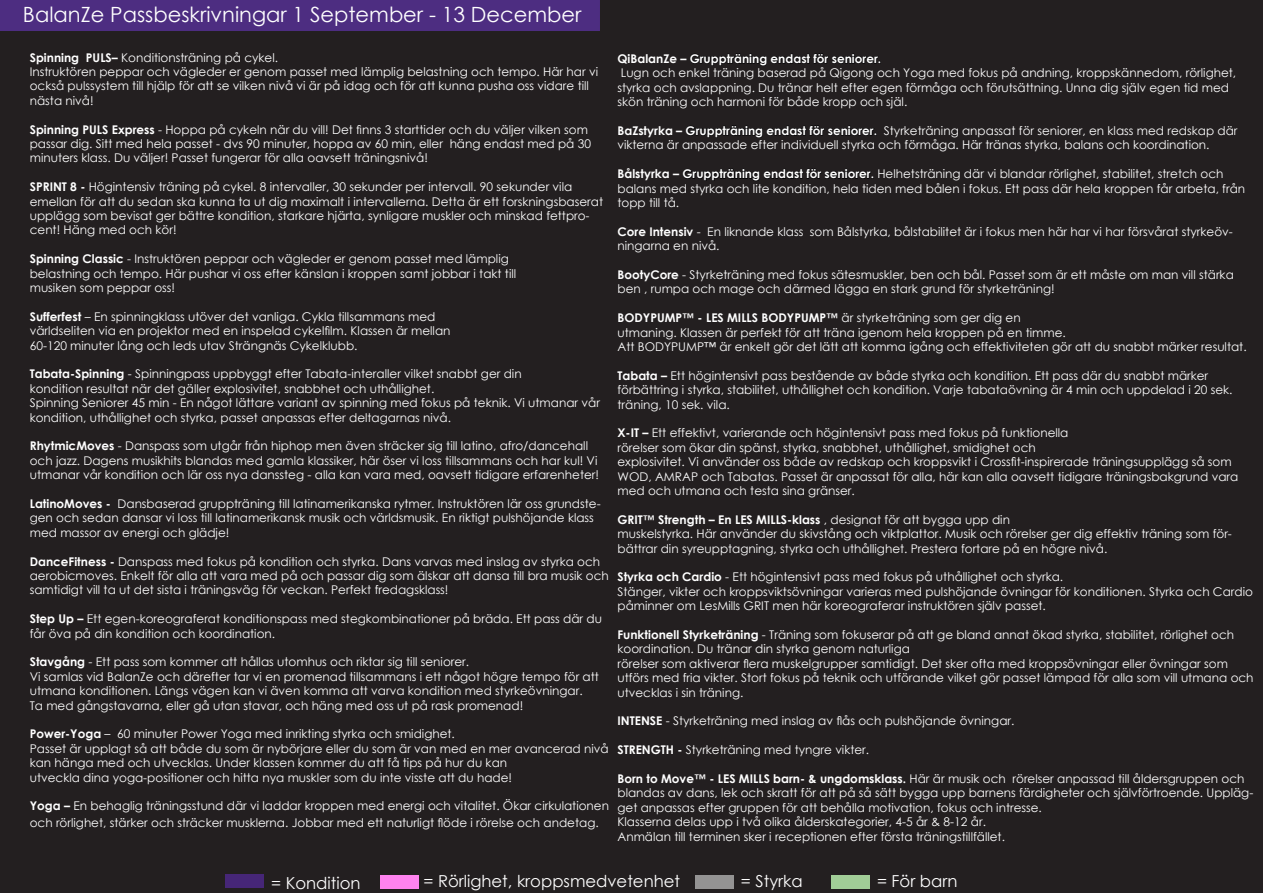
<style>
.page{position:relative;width:1263px;height:893px;background:#fff}
.page>*{position:absolute;margin:0;border:0;box-sizing:border-box;transform-origin:0 0}
.t1{font:21px "Century Gothic";color:#fff}
.t2{font:16.5px "Century Gothic";color:#fff}
.t3{font:12px/14.4px "Century Gothic";color:#fff}
.t4{font:700 12px "Century Gothic";color:#fff}
.s1{font-weight:700}
.s2{font-weight:400}
</style>
<div class="page">
<div style="left:0;top:0;width:1263px;height:863px;background:#231f20"></div>
<div style="left:0;top:861px;width:1263px;height:32px;background:#231f20"></div>
<div style="left:0;top:0;width:600px;height:31px;background:#4d2d81"></div>
<svg style="left:690px;top:53px;width:191px;height:13px"></svg>
<svg style="left:686px;top:125px;width:191px;height:13px"></svg>
<svg style="left:682px;top:168px;width:192px;height:13px"></svg>
<div style="left:381px;top:875px;width:38px;height:14px;background:#ff83ef"></div>
<div style="left:225px;top:874px;width:39px;height:14px;background:#462677"></div>
<div style="left:695px;top:875px;width:39px;height:14px;background:#949393"></div>
<div style="left:831px;top:875px;width:39px;height:14px;background:#a1cd97"></div>
<p class="t1" style="left:23px;top:0;width:560px">BalanZe Passbeskrivningar 1 September - 13 December</p>
<p class="t3" style="left:30px;top:50px;width:570px"><span class="s1">Spinning PULS–</span> Konditionsträning på cykel.<br>Instruktören peppar och vägleder er genom passet med lämplig belastning och tempo. Här har vi också pulssystem till hjälp för att se vilken nivå vi är på idag och för att kunna pusha oss vidare till nästa nivå!</p>
<p class="t3" style="left:30px;top:122px;width:563px"><span class="s1">Spinning PULS Express</span> - Hoppa på cykeln när du vill! Det finns 3 starttider och du väljer vilken som passar dig. Sitt med hela passet - dvs 90 minuter, hoppa av 60 min, eller häng endast med på 30 minuters klass. Du väljer! Passet fungerar för alla oavsett träningsnivå!</p>
<p class="t3" style="left:30px;top:179px;width:575px"><span class="s1">SPRINT 8 -</span> Högintensiv träning på cykel. 8 intervaller, 30 sekunder per intervall. 90 sekunder vila emellan för att du sedan ska kunna ta ut dig maximalt i intervallerna. Detta är ett forskningsbaserat upplägg som bevisat ger bättre kondition, starkare hjärta, synligare muskler och minskad fettpro&shy;cent! Häng med och kör!</p>
<p class="t3" style="left:30px;top:251px;width:488px"><span class="s1">Spinning Classic</span> - Instruktören peppar och vägleder er genom passet med lämplig belastning och tempo. Här pushar vi oss efter känslan i kroppen samt jobbar i takt till musiken som peppar oss!</p>
<p class="t3" style="left:30px;top:309px;width:407px"><span class="s1">Sufferfest</span> – En spinningklass utöver det vanliga. Cykla tillsammans med</p>
<p class="t3" style="left:30px;top:323px;width:422px">världseliten via en projektor med en inspelad cykelfilm. Klassen är mellan</p>
<p class="t3" style="left:30px;top:338px;width:329px">60-120 minuter lång och leds utav Strängnäs Cykelklubb.</p>
<p class="t3" style="left:30px;top:367px;width:572px"><span class="s1">Tabata-Spinning</span> - Spinningpass uppbyggt efter Tabata-interaller vilket snabbt ger din<br>kondition resultat när det gäller explosivitet, snabbhet och uthållighet.<br>Spinning Seniorer 45 min - En något lättare variant av spinning med fokus på teknik. Vi utmanar vår kondition, uthållighet och styrka, passet anpassas efter deltagarnas nivå.</p>
<p class="t3" style="left:30px;top:439px;width:571px"><span class="s1">RhytmicMoves</span> - Danspass som utgår från hiphop men även sträcker sig till latino, afro/dancehall och jazz. Dagens musikhits blandas med gamla klassiker, här öser vi loss tillsammans och har kul! Vi utmanar vår kondition och lär oss nya danssteg - alla kan vara med, oavsett tidigare erfarenheter!</p>
<p class="t3" style="left:30px;top:496px;width:572px"><span class="s1">LatinoMoves -</span> Dansbaserad gruppträning till latinamerikanska rytmer. Instruktören lär oss grundste&shy;gen och sedan dansar vi loss till latinamerikansk musik och världsmusik. En riktigt pulshöjande klass med massor av energi och glädje!</p>
<p class="t3" style="left:30px;top:554px;width:581px"><span class="s1">DanceFitness -</span> Danspass med fokus på kondition och styrka. Dans varvas med inslag av styrka och aerobicmoves. Enkelt för alla att vara med på och passar dig som älskar att dansa till bra musik och samtidigt vill ta ut det sista i träningsväg för veckan. Perfekt fredagsklass!</p>
<p class="t3" style="left:30px;top:611px;width:574px"><span class="s1">Step Up –</span> Ett egen-koreograferat konditionspass med stegkombinationer på bräda. Ett pass där du får öva på din kondition och koordination.</p>
<p class="t3" style="left:30px;top:655px;width:441px"><span class="s1">Stavgång</span> - Ett pass som kommer att hållas utomhus och riktar sig till seniorer.</p>
<p class="t3" style="left:30px;top:669px;width:571px">Vi samlas vid BalanZe och därefter tar vi en promenad tillsammans i ett något högre tempo för att utmana konditionen. Längs vägen kan vi även komma att varva kondition med styrkeövningar.</p>
<p class="t3" style="left:30px;top:698px;width:495px">Ta med gångstavarna, eller gå utan stavar, och häng med oss ut på rask promenad!</p>
<p class="t3" style="left:30px;top:727px;width:580px"><span class="s1">Power-Yoga</span> – 60 minuter Power Yoga med inrikting styrka och smidighet.<br>Passet är upplagt så att både du som är nybörjare eller du som är van med en mer avancerad nivå kan hänga med och utvecklas. Under klassen kommer du att få tips på hur du kan<br>utveckla dina yoga-positioner och hitta nya muskler som du inte visste att du hade!</p>
<p class="t3" style="left:30px;top:798px;width:581px;line-height:16.2px"><span class="s1">Yoga –</span> En behaglig träningsstund där vi laddar kroppen med energi och vitalitet. Ökar cirkulationen och rörlighet, stärker och sträcker musklerna. Jobbar med ett naturligt flöde i rörelse och andetag.</p>
<p class="t3" style="left:617px;top:51px;width:620px"><span class="s1">QiBalanZe – Gruppträning endast för seniorer.<br></span>Lugn och enkel träning baserad på Qigong och Yoga med fokus på andning, kroppskännedom, rörlighet, styrka och avslappning. Du tränar helt efter egen förmåga och förutsättning. Unna dig själv egen tid med skön träning och harmoni för både kropp och själ.</p>
<p class="t3" style="left:617px;top:123px;width:621px"><span class="s1">BaZstyrka – Gruppträning endast för seniorer.</span> Styrketräning anpassat för seniorer, en klass med redskap där vikterna är anpassade efter individuell styrka och förmåga. Här tränas styrka, balans och koordination.</p>
<p class="t3" style="left:617px;top:166px;width:629px"><span class="s1">Bålstyrka – Gruppträning endast för seniorer.</span> Helhetsträning där vi blandar rörlighet, stabilitet, stretch och balans med styrka och lite kondition, hela tiden med bålen i fokus. Ett pass där hela kroppen får arbeta, från topp till tå.</p>
<p class="t3" style="left:617px;top:224px;width:617px"><span class="s1">Core Intensiv</span> - En liknande klass som Bålstyrka, bålstabilitet är i fokus men här har vi har försvårat styrkeöv&shy;ningarna en nivå.</p>
<p class="t3" style="left:617px;top:267px;width:618px"><span class="s1">BootyCore</span> - Styrketräning med fokus sätesmuskler, ben och bål. Passet som är ett måste om man vill stärka ben , rumpa och mage och därmed lägga en stark grund för styrketräning!</p>
<p class="t4" style="left:617px;top:309px;width:405px">BODYPUMP™ - LES MILLS BODYPUMP™ <span class="s2">är styrketräning som ger dig en</span></p>
<p class="t3" style="left:617px;top:325px;width:450px">utmaning. Klassen är perfekt för att träna igenom hela kroppen på en timme.</p>
<p class="t3" style="left:617px;top:339px;width:631px">Att BODYPUMP™ är enkelt gör det lätt att komma igång och effektiviteten gör att du snabbt märker resultat.</p>
<p class="t3" style="left:617px;top:368px;width:617px"><span class="s1">Tabata –</span> Ett högintensivt pass bestående av både styrka och kondition. Ett pass där du snabbt märker förbättring i styrka, stabilitet, uthållighet och kondition. Varje tabataövning är 4 min och uppdelad i 20 sek. träning, 10 sek. vila.</p>
<p class="t3" style="left:617px;top:426px;width:452px"><span class="s1">X-IT –</span> Ett effektivt, varierande och högintensivt pass med fokus på funktionella</p>
<p class="t3" style="left:617px;top:440px;width:420px">rörelser som ökar din spänst, styrka, snabbhet, uthållighet, smidighet och</p>
<p class="t3" style="left:617px;top:454px;width:622px">explosivitet. Vi använder oss både av redskap och kroppsvikt i Crossfit-inspirerade träningsupplägg så som<br>WOD, AMRAP och Tabatas. Passet är anpassat för alla, här kan alla oavsett tidigare träningsbakgrund vara med och utmana och testa sina gränser.</p>
<p class="t4" style="left:617px;top:510px;width:394px">GRIT™ Strength – En LES MILLS-klass <span class="s2">, designat för att bygga upp din</span></p>
<p class="t3" style="left:617px;top:526px;width:616px">muskelstyrka. Här använder du skivstång och viktplattor. Musik och rörelser ger dig effektiv träning som för&shy;bättrar din syreupptagning, styrka och uthållighet. Prestera fortare på en högre nivå.</p>
<p class="t3" style="left:617px;top:570px;width:447px"><span class="s1">Styrka och Cardio</span> - Ett högintensivt pass med fokus på uthållighet och styrka.</p>
<p class="t3" style="left:617px;top:584px;width:637px">Stänger, vikter och kroppsviktsövningar varieras med pulshöjande övningar för konditionen. Styrka och Cardio påminner om LesMills GRIT men här koreograferar instruktören själv passet.</p>
<p class="t3" style="left:617px;top:627px;width:618px"><span class="s1">Funktionell Styrketräning</span> - Träning som fokuserar på att ge bland annat ökad styrka, stabilitet, rörlighet och koordination. Du tränar din styrka genom naturliga</p>
<p class="t3" style="left:617px;top:656px;width:638px">rörelser som aktiverar flera muskelgrupper samtidigt. Det sker ofta med kroppsövningar eller övningar som utförs med fria vikter. Stort fokus på teknik och utförande vilket gör passet lämpad för alla som vill utmana och utvecklas i sin träning.</p>
<p class="t3" style="left:617px;top:714px;width:398px"><span class="s1">INTENSE</span> - Styrketräning med inslag av flås och pulshöjande övningar.</p>
<p class="t3" style="left:617px;top:742px;width:253px"><span class="s1">STRENGTH -</span> Styrketräning med tyngre vikter.</p>
<p class="t3" style="left:617px;top:771px;width:637px"><span class="s1">Born to Move™ - LES MILLS barn- &amp; ungdomsklass.</span> Här är musik och rörelser anpassad till åldersgruppen och blandas av dans, lek och skratt för att på så sätt bygga upp barnens färdigheter och självförtroende. Uppläg&shy;get anpassas efter gruppen för att behålla motivation, fokus och intresse.</p>
<p class="t3" style="left:617px;top:814px;width:370px">Klasserna delas upp i två olika ålderskategorier, 4-5 år &amp; 8-12 år.</p>
<p class="t3" style="left:617px;top:829px;width:389px">Anmälan till terminen sker i receptionen efter första träningstillfället.</p>
<p class="t2" style="left:271px;top:871px;width:91px">= Kondition</p>
<p class="t2" style="left:423px;top:870px;width:258px">= Rörlighet, kroppsmedvetenhet</p>
<p class="t2" style="left:741px;top:870px;width:63px">= Styrka</p>
<p class="t2" style="left:877px;top:870px;width:82px">= För barn</p>
</div>
